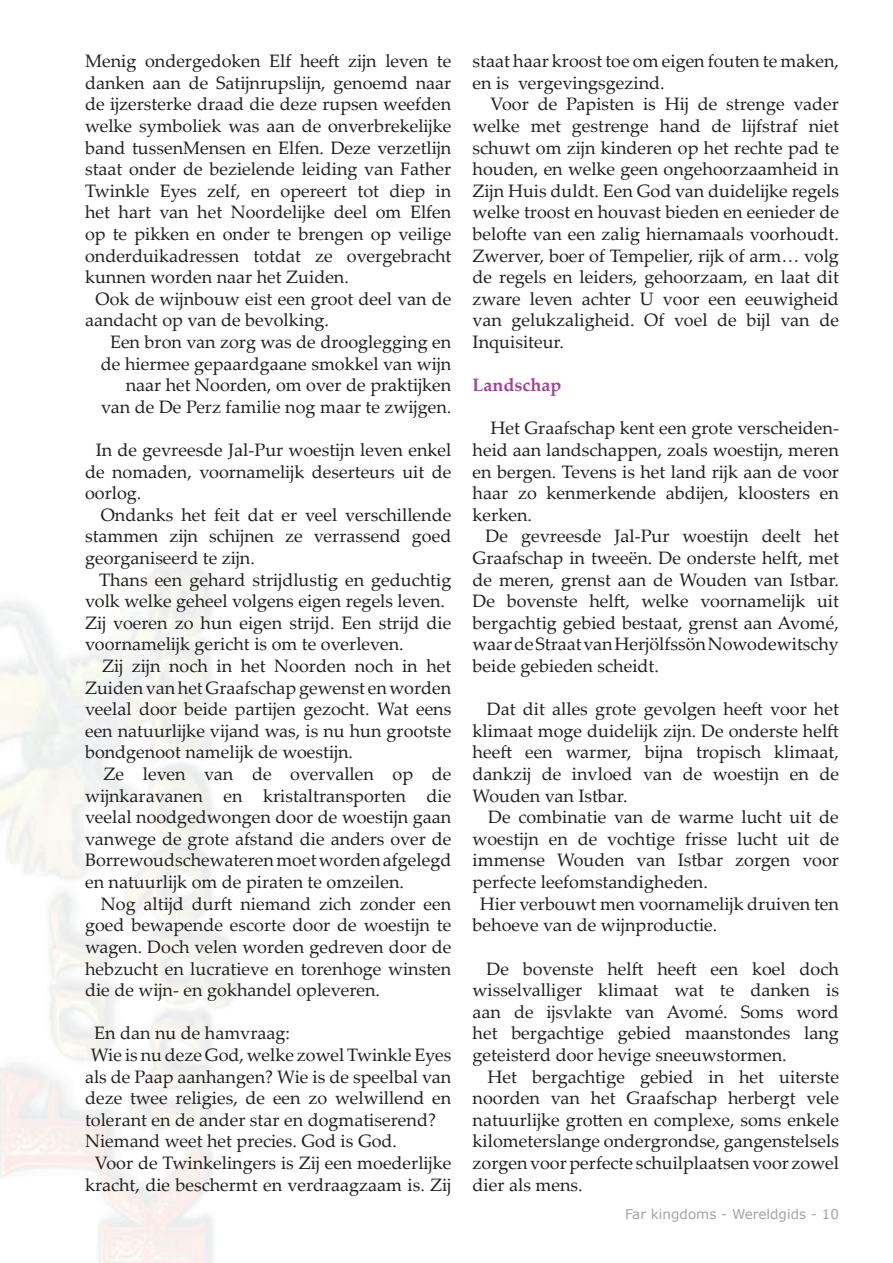
<style>
.page{position:relative;width:893px;height:1263px;background:#fff}
.page>*{position:absolute;margin:0;border:0;box-sizing:border-box;transform-origin:0 0}
.t1{font:18px/21.6px "Palatino Linotype";color:#231f20;text-align:justify}
.t2{font:700 18px "Palatino Linotype";color:#a04499}
.t3{font:13.5px "Verdana";color:#a2a3a7}
</style>
<div class="page">
<p class="t1" style="left:85px;top:50px;width:368px">Menig ondergedoken Elf heeft zijn leven te</p>
<p class="t1" style="left:85px;top:71px;width:368px">danken aan de Satijnrupslijn, genoemd naar</p>
<p class="t1" style="left:85px;top:93px;width:368px">de ijzersterke draad die deze rupsen weefden</p>
<p class="t1" style="left:85px;top:114px;width:368px">welke symboliek was aan de onverbrekelijke</p>
<p class="t1" style="left:85px;top:136px;width:368px">band tussenMensen en Elfen. Deze verzetlijn</p>
<p class="t1" style="left:85px;top:158px;width:368px">staat onder de bezielende leiding van Father</p>
<p class="t1" style="left:85px;top:179px;width:368px">Twinkle Eyes zelf, en opereert tot diep in</p>
<p class="t1" style="left:85px;top:201px;width:368px">het hart van het Noordelijke deel om Elfen</p>
<p class="t1" style="left:85px;top:222px;width:368px">op te pikken en onder te brengen op veilige</p>
<p class="t1" style="left:85px;top:244px;width:368px">onderduikadressen totdat ze overgebracht</p>
<p class="t1" style="left:85px;top:266px;width:265px">kunnen worden naar het Zuiden.</p>
<p class="t1" style="left:96px;top:287px;width:357px">Ook de wijnbouw eist een groot deel van de</p>
<p class="t1" style="left:85px;top:309px;width:245px">aandacht op van de bevolking.</p>
<p class="t1" style="left:110px;top:330px;width:343px">Een bron van zorg was de drooglegging en</p>
<p class="t1" style="left:101px;top:352px;width:352px">de hiermee gepaardgaane smokkel van wijn</p>
<p class="t1" style="left:126px;top:374px;width:327px">naar het Noorden, om over de praktijken</p>
<p class="t1" style="left:101px;top:395px;width:352px">van de De Perz familie nog maar te zwijgen.</p>
<p class="t1" style="left:85px;top:438px;width:368px;text-indent:11px">In de gevreesde Jal-Pur woestijn leven enkel de nomaden, voornamelijk deserteurs uit de oorlog.</p>
<p class="t1" style="left:85px;top:503px;width:368px;text-indent:16px">Ondanks het feit dat er veel verschillende stammen zijn schijnen ze verrassend goed georganiseerd te zijn.</p>
<p class="t1" style="left:85px;top:568px;width:368px;text-align:left;text-indent:14px">Thans een gehard strijdlustig en geduchtig volk welke geheel volgens eigen regels leven.<br>Zij voeren zo hun eigen strijd. Een strijd die voornamelijk gericht is om te overleven.</p>
<p class="t1" style="left:85px;top:654px;width:368px;text-indent:17px">Zij zijn noch in het Noorden noch in het Zuiden van het Graafschap gewenst en worden veelal door beide partijen gezocht. Wat eens een natuurlijke vijand was, is nu hun grootste bondgenoot namelijk de woestijn.</p>
<p class="t1" style="left:85px;top:762px;width:368px;text-indent:19px">Ze leven van de overvallen op de wijnkaravanen en kristaltransporten die veelal noodgedwongen door de woestijn gaan vanwege de grote afstand die anders over de Borrewoudschewateren moet worden afgelegd en natuurlijk om de piraten te omzeilen.</p>
<p class="t1" style="left:85px;top:892px;width:368px;text-indent:16px">Nog altijd durft niemand zich zonder een goed bewapende escorte door de woestijn te wagen. Doch velen worden gedreven door de hebzucht en lucratieve en torenhoge winsten die de wijn- en gokhandel opleveren.</p>
<p class="t1" style="left:94px;top:1022px;width:198px">En dan nu de hamvraag:</p>
<p class="t1" style="left:91px;top:1043px;width:362px">Wie is nu deze God, welke zowel Twinkle Eyes</p>
<p class="t1" style="left:85px;top:1065px;width:368px">als de Paap aanhangen? Wie is de speelbal van</p>
<p class="t1" style="left:85px;top:1086px;width:368px">deze twee religies, de een zo welwillend en</p>
<p class="t1" style="left:85px;top:1108px;width:352px">tolerant en de ander star en dogmatiserend?</p>
<p class="t1" style="left:85px;top:1130px;width:313px">Niemand weet het precies. God is God.</p>
<p class="t1" style="left:95px;top:1151px;width:358px">Voor de Twinkelingers is Zij een moederlijke</p>
<p class="t1" style="left:85px;top:1173px;width:368px">kracht, die beschermt en verdraagzaam is. Zij</p>
<p class="t1" style="left:473px;top:50px;width:368px">staat haar kroost toe om eigen fouten te maken, en is vergevingsgezind.</p>
<p class="t1" style="left:473px;top:93px;width:368px;text-indent:18px">Voor de Papisten is Hij de strenge vader welke met gestrenge hand de lijfstraf niet schuwt om zijn kinderen op het rechte pad te houden, en welke geen ongehoorzaamheid in Zijn Huis duldt. Een God van duidelijke regels welke troost en houvast bieden en eenieder de belofte van een zalig hiernamaals voorhoudt.<br>Zwerver, boer of Tempelier, rijk of arm… volg de regels en leiders, gehoorzaam, en laat dit zware leven achter U voor een eeuwigheid van gelukzaligheid. Of voel de bijl van de Inquisiteur.</p>
<p class="t2" style="left:473px;top:372px;width:90px">Landschap</p>
<p class="t1" style="left:473px;top:417px;width:368px;text-indent:18px">Het Graafschap kent een grote verscheiden&shy;heid aan landschappen, zoals woestijn, meren en bergen. Tevens is het land rijk aan de voor haar zo kenmerkende abdijen, kloosters en kerken.</p>
<p class="t1" style="left:473px;top:525px;width:368px;text-indent:13px">De gevreesde Jal-Pur woestijn deelt het Graafschap in tweeën. De onderste helft, met de meren, grenst aan de Wouden van Istbar.<br>De bovenste helft, welke voornamelijk uit bergachtig gebied bestaat, grenst aan Avomé, waar de Straat van Herjölfssön Nowodewitschy beide gebieden scheidt.</p>
<p class="t1" style="left:473px;top:698px;width:368px;text-indent:14px">Dat dit alles grote gevolgen heeft voor het klimaat moge duidelijk zijn. De onderste helft heeft een warmer, bijna tropisch klimaat, dankzij de invloed van de woestijn en de Wouden van Istbar.</p>
<p class="t1" style="left:488px;top:806px;width:352px">De combinatie van de warme lucht uit de</p>
<p class="t1" style="left:473px;top:827px;width:368px">woestijn en de vochtige frisse lucht uit de</p>
<p class="t1" style="left:473px;top:849px;width:368px">immense Wouden van Istbar zorgen voor</p>
<p class="t1" style="left:473px;top:870px;width:237px">perfecte leefomstandigheden.</p>
<p class="t1" style="left:480px;top:892px;width:361px">Hier verbouwt men voornamelijk druiven ten</p>
<p class="t1" style="left:473px;top:914px;width:246px">behoeve van de wijnproductie.</p>
<p class="t1" style="left:473px;top:957px;width:368px;text-indent:14px">De bovenste helft heeft een koel doch wisselvalliger klimaat wat te danken is aan de ijsvlakte van Avomé. Soms word het bergachtige gebied maanstondes lang geteisterd door hevige sneeuwstormen.</p>
<p class="t1" style="left:473px;top:1065px;width:368px;text-indent:15px">Het bergachtige gebied in het uiterste noorden van het Graafschap herbergt vele natuurlijke grotten en complexe, soms enkele kilometerslange ondergrondse, gangenstelsels zorgen voor perfecte schuilplaatsen voor zowel dier als mens.</p>
<p class="t3" style="left:625px;top:1206px;width:215px">Far kingdoms - Wereldgids - 1 0</p>
</div>
